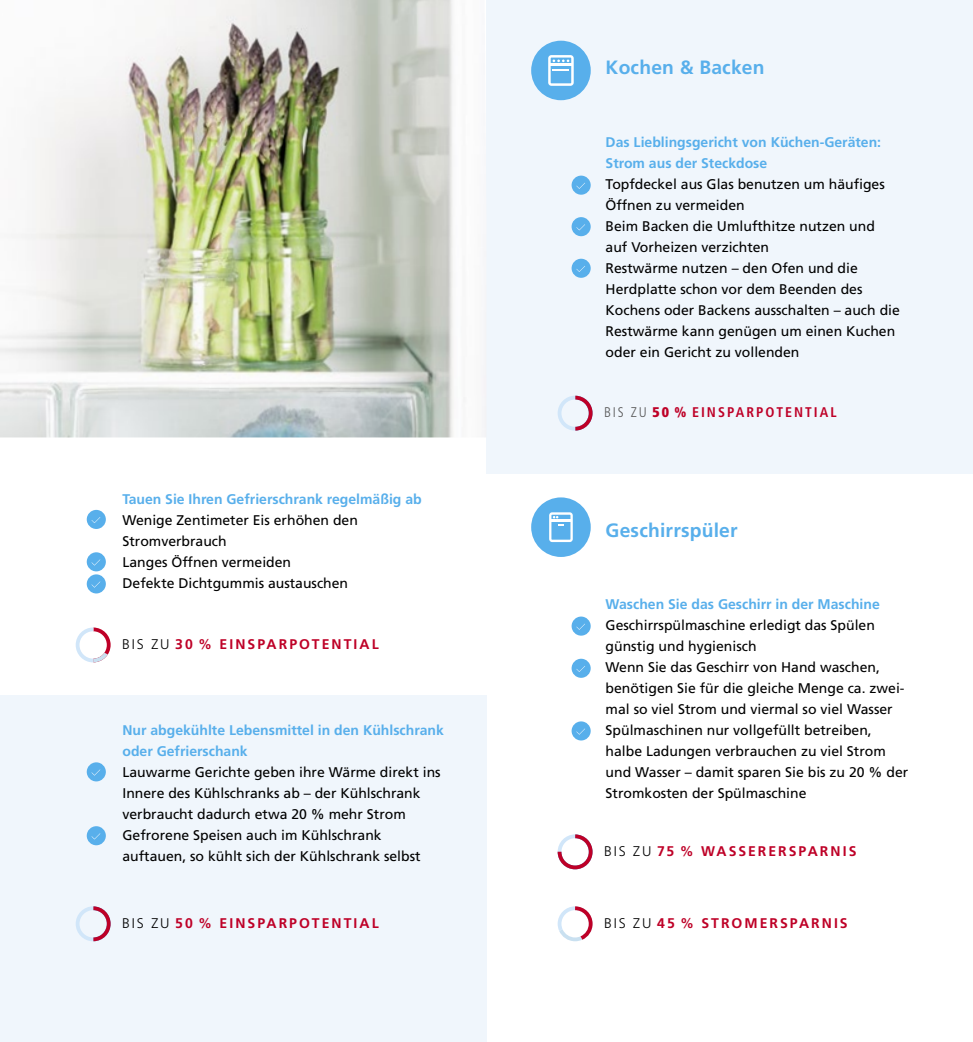
<style>
.page{position:relative;width:973px;height:1042px;background:#fff}
.page>*{position:absolute;margin:0;border:0;box-sizing:border-box;transform-origin:0 0}
.t1{font:700 19.25px "Frutiger LT Std";letter-spacing:.01em;color:#58afeb}
.t2{font:14px/21px "Frutiger LT Std";color:#000}
.t3{font:700 14px/21px "Frutiger LT Std";color:#58afeb}
.t4{font:700 14px "Frutiger LT Std";letter-spacing:.145em;color:#be0027}
.t5{font:700 condensed 14px "Frutiger LT Std";letter-spacing:.14em;color:#be0027}
.s1{font-weight:300;color:#000}
.s2{font-weight:300;color:#585858}
.s3{font-weight:900}
</style>
<div class="page">
<div style="left:486px;top:0;width:486px;height:474px;background:#f0f6fc"></div>
<div style="left:0;top:695px;width:486px;height:347px;background:#f0f6fc"></div>
<svg style="left:76px;top:627px;width:35px;height:35px"></svg>
<svg style="left:557px;top:396px;width:35px;height:35px"></svg>
<svg style="left:76px;top:906px;width:35px;height:35px"></svg>
<div style="left:531px;top:41px;width:59px;height:59px;background:#58afeb;border-radius:50%"></div>
<svg style="left:548px;top:55px;width:25px;height:31px"></svg>
<div style="left:531px;top:497px;width:59px;height:60px;background:#58afeb;border-radius:50%"></div>
<svg style="left:549px;top:512px;width:23px;height:30px"></svg>
<svg style="left:557px;top:834px;width:35px;height:35px"></svg>
<svg style="left:557px;top:906px;width:35px;height:35px"></svg>
<img style="left:0;top:0;width:486px;height:437px">
<div style="left:87px;top:762px;width:19px;height:19px;background:#58afeb;border-radius:50%"></div>
<svg style="left:91px;top:769px;width:9px;height:6px"></svg>
<div style="left:87px;top:826px;width:19px;height:19px;background:#58afeb;border-radius:50%"></div>
<svg style="left:91px;top:833px;width:9px;height:6px"></svg>
<div style="left:87px;top:510px;width:19px;height:19px;background:#58afeb;border-radius:50%"></div>
<svg style="left:91px;top:517px;width:9px;height:6px"></svg>
<div style="left:87px;top:552px;width:19px;height:19px;background:#58afeb;border-radius:50%"></div>
<svg style="left:91px;top:559px;width:9px;height:6px"></svg>
<div style="left:87px;top:574px;width:19px;height:19px;background:#58afeb;border-radius:50%"></div>
<svg style="left:91px;top:581px;width:9px;height:6px"></svg>
<div style="left:571px;top:176px;width:19px;height:19px;background:#58afeb;border-radius:50%"></div>
<svg style="left:576px;top:183px;width:9px;height:6px"></svg>
<div style="left:571px;top:217px;width:19px;height:19px;background:#58afeb;border-radius:50%"></div>
<svg style="left:576px;top:224px;width:9px;height:6px"></svg>
<div style="left:571px;top:259px;width:19px;height:19px;background:#58afeb;border-radius:50%"></div>
<div style="left:571px;top:616px;width:19px;height:19px;background:#58afeb;border-radius:50%"></div>
<svg style="left:576px;top:624px;width:9px;height:6px"></svg>
<div style="left:571px;top:659px;width:19px;height:19px;background:#58afeb;border-radius:50%"></div>
<div style="left:571px;top:721px;width:19px;height:19px;background:#58afeb;border-radius:50%"></div>
<svg style="left:576px;top:728px;width:9px;height:6px"></svg>
<p class="t3" style="left:122px;top:489px;width:301px">Tauen Sie Ihren Gefrierschrank regelmäßig ab</p>
<p class="t2" style="left:122px;top:510px;width:237px">Wenige Zentimeter Eis erhöhen den<br>Stromverbrauch<br>Langes Öffnen vermeiden<br>Defekte Dichtgummis austauschen</p>
<p class="t4" style="left:122px;top:635px;width:258px"><span class="s1">BIS ZU</span> 30 % EINSPARPOTENTIAL</p>
<p class="t3" style="left:122px;top:720px;width:323px">Nur abgekühlte Lebensmittel in den Kühlschrank oder Gefrierschank</p>
<p class="t2" style="left:122px;top:762px;width:320px">Lauwarme Gerichte geben ihre Wärme direkt ins Innere des Kühlschranks ab – der Kühlschrank verbraucht dadurch etwa 20 % mehr Strom Gefrorene Speisen auch im Kühlschrank auftauen, so kühlt sich der Kühlschrank selbst</p>
<p class="t4" style="left:122px;top:914px;width:258px"><span class="s1">BIS ZU</span> 50 % EINSPARPOTENTIAL</p>
<h1 class="t1" style="left:605px;top:56px;width:160px">Kochen &amp; Backen</h1>
<p class="t3" style="left:605px;top:132px;width:277px">Das Lieblingsgericht von Küchen-Geräten:<br>Strom aus der Steckdose</p>
<p class="t2" style="left:605px;top:174px;width:296px">Topfdeckel aus Glas benutzen um häufiges Öffnen zu vermeiden<br>Beim Backen die Umlufthitze nutzen und auf Vorheizen verzichten<br>Restwärme nutzen – den Ofen und die Herdplatte schon vor dem Beenden des Kochens oder Backens ausschalten – auch die Restwärme kann genügen um einen Kuchen oder ein Gericht zu vollenden</p>
<p class="t5" style="left:604px;top:404px;width:234px"><span class="s2">BIS ZU</span> <span class="s3">50 %</span> EINSPARPOTENTIAL</p>
<h1 class="t1" style="left:605px;top:519px;width:133px">Geschirrspüler</h1>
<p class="t3" style="left:605px;top:594px;width:276px">Waschen Sie das Geschirr in der Maschine</p>
<p class="t2" style="left:605px;top:615px;width:304px">Geschirrspülmaschine erledigt das Spülen günstig und hygienisch<br>Wenn Sie das Geschirr von Hand waschen, benötigen Sie für die gleiche Menge ca. zwei&shy;mal so viel Strom und viermal so viel Wasser Spülmaschinen nur vollgefüllt betreiben, halbe Ladungen verbrauchen zu viel Strom und Wasser – damit sparen Sie bis zu 20 % der Stromkosten der Spülmaschine</p>
<p class="t4" style="left:604px;top:842px;width:254px"><span class="s1">BIS ZU</span> 75 % WASSERERSPARNIS</p>
<p class="t4" style="left:604px;top:914px;width:245px"><span class="s1">BIS ZU</span> 45 % STROMERSPARNIS</p>
</div>
